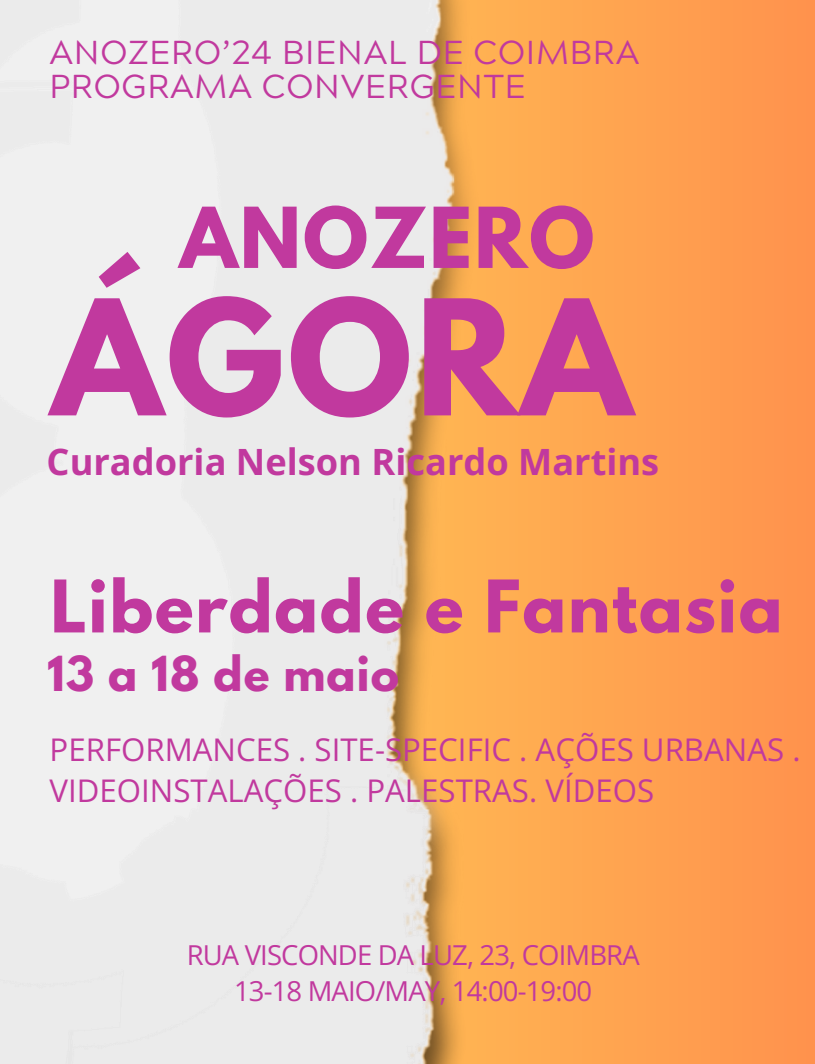
<style>
.page{position:relative;width:815px;height:1064px;background:#fff}
.page>*{position:absolute;margin:0;border:0;box-sizing:border-box;transform-origin:0 0}
.t1{font:700 141.88px "League Spartan";letter-spacing:.025em;color:#c1399e}
.t2{font:700 74.25px "League Spartan";letter-spacing:.025em;color:#c1399e}
.t3{font:700 64.12px "League Spartan";letter-spacing:.025em;color:#c1399e}
.t4{font:700 42.75px "League Spartan";letter-spacing:.025em;color:#c1399e}
.t5{font:700 36.25px "Open Sans";color:#c1399e}
.t6{font:33.12px/33.8px "Acherus Grotesque";letter-spacing:.025em;color:#c1399e}
.t7{font:31.25px/40.2px "Open Sans";color:#c1399e}
.t8{font:27.38px "Open Sans";letter-spacing:-.03em;color:#c1399e}
</style>
<div class="page">
<svg style="left:484px;top:0;width:331px;height:1063px;background:#ffa14f"></svg>
<img style="left:0;top:0;width:484px;height:1063px">
<p class="t6" style="left:50px;top:40px;width:591px">ANOZERO’24 BIENAL DE COIMBRA<br>PROGRAMA CONVERGENTE</p>
<h3 class="t2" style="left:180px;top:201px;width:416px">ANOZERO</h3>
<h6 class="t1" style="left:51px;top:287px;width:582px">ÁGORA</h6>
<p class="t5" style="left:47px;top:436px;width:614px">Curadoria Nelson Ricardo Martins</p>
<h2 class="t3" style="left:50px;top:574px;width:733px">Liberdade e Fantasia</h2>
<h1 class="t4" style="left:47px;top:652px;width:353px">13 a 18 de maio</h1>
<p class="t7" style="left:50px;top:729px;width:752px">PERFORMANCES . SITE-SPECIFIC . AÇÕES URBANAS .<br>VIDEOINSTALAÇÕES . PALESTRAS. VÍDEOS</p>
<h4 class="t8" style="left:187px;top:935px;width:454px">RUA VISCONDE DA LUZ, 23, COIMBRA</h4>
<h5 class="t8" style="left:234px;top:971px;width:359px">13-18 MAIO/MAY, 14:00-19:00</h5>
</div>
